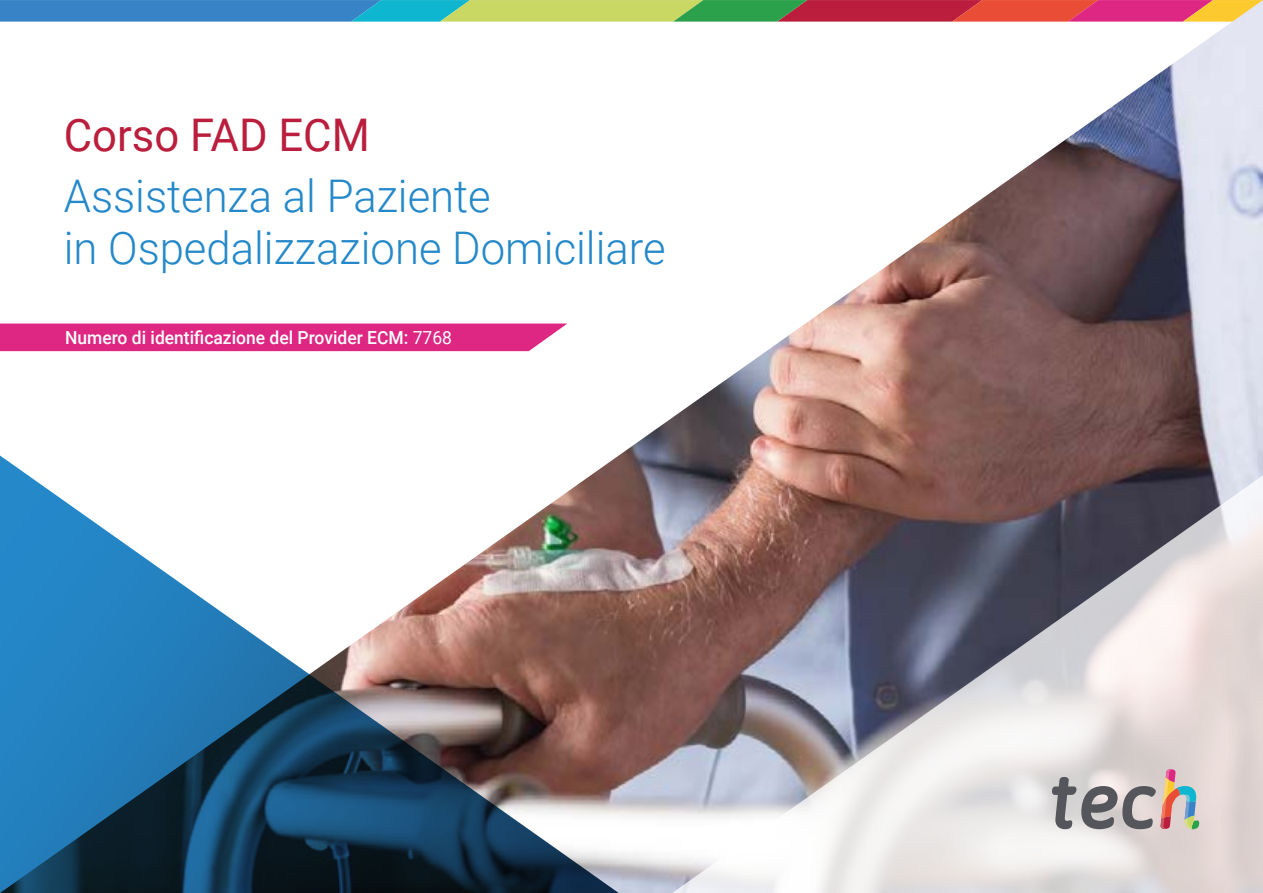
<style>
.page{position:relative;width:1263px;height:893px;background:#fff}
.page>*{position:absolute;margin:0;border:0;box-sizing:border-box;transform-origin:0 0}
.t1{font:300 45px/52.5px "Roboto";color:#2488c9}
.t2{font:45px "Roboto";color:#ba1e3c}
.t3{font:500 18px "Roboto";color:#fff}
.s1{font-weight:400}
</style>
<div class="page">
<img style="left:0;top:0;width:1263px;height:454px">
<svg style="left:0;top:446px;width:649px;height:447px"></svg>
<svg style="left:642px;top:454px;width:621px;height:439px;background:#aca0a4"></svg>
<div style="left:0;top:324px;width:567px;height:27px;background:#de2782"></div>
<svg style="left:1052px;top:769px;width:147px;height:60px;background:#b3abaa"></svg>
<p class="t2" style="left:64px;top:103px;width:308px">Corso FAD ECM</p>
<p class="t1" style="left:64px;top:168px;width:603px">Assistenza al Paziente<br>in Ospedalizzazione Domiciliare</p>
<p class="t3" style="left:65px;top:325px;width:388px">Numero di identificazione del Provider ECM: <span class="s1">7768</span></p>
</div>
